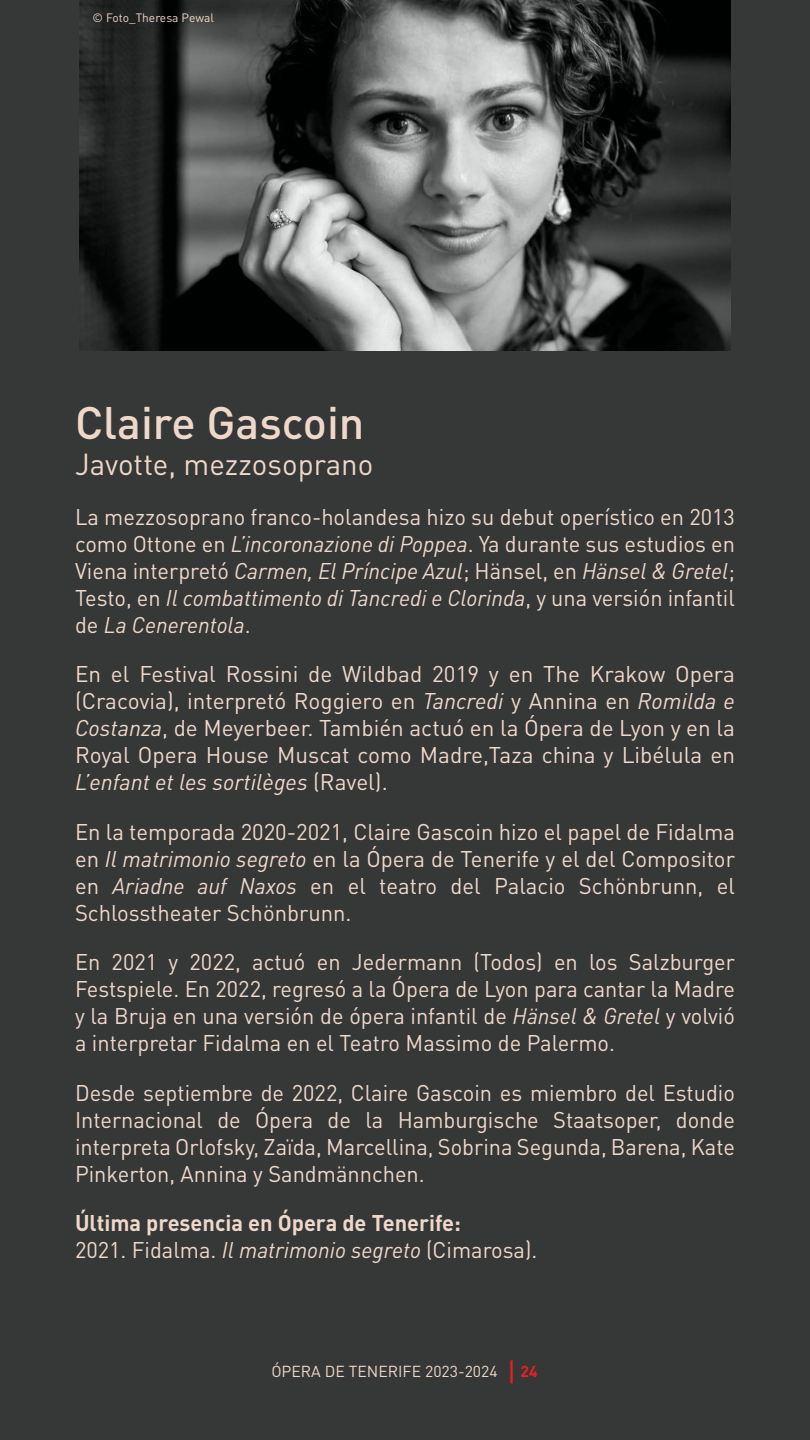
<style>
.page{position:relative;width:810px;height:1440px;background:#363737}
.page>*{position:absolute;margin:0;border:0;box-sizing:border-box;transform-origin:0 0}
._02_título{font:500 45px "DIN Pro";color:#eed8ca}
.t1{font:30px "DIN Pro";color:#eed8ca}
._01_copy{font:22.5px/27px "DIN Pro";color:#eed8ca;text-align:justify}
._01_copy-2{font:700 22.5px/27px "DIN Pro";color:#eed8ca}
.t2{font:15.75px "DIN Pro";color:#eed8ca}
.t3{font:700 15.75px "DIN Pro";color:#ee1d23}
._01_copy-3{font:12px "DIN Pro";color:#eed8ca}
.s1{font-family:"DIN";font-style:italic}
.s2{font-weight:400}
.s3{font-family:"DIN";font-weight:400;font-style:italic}
</style>
<div class="page">
<hr style="left:510px;top:1360px;width:3px;height:23px;background:#ee1d23">
<img style="left:79px;top:0;width:652px;height:350px">
<p class="_01_copy-3" style="left:93px;top:9px;width:123px">© Foto_Theresa Pewal</p>
<p class="_02_título" style="left:75px;top:393px;width:291px">Claire Gascoin</p>
<p class="t1" style="left:75px;top:444px;width:300px">Javotte, mezzosoprano</p>
<p class="_01_copy" style="left:75px;top:502px;width:662px">La mezzosoprano franco-holandesa hizo su debut operístico en 2013 como Ottone en <span class="s1">L’incoronazione di Poppea</span>. Ya durante sus estudios en Viena interpretó <span class="s1">Carmen, El Príncipe Azul</span>; Hänsel, en <span class="s1">Hänsel &amp; Gretel</span>; Testo, en <span class="s1">Il combattimento di Tancredi e Clorinda</span>, y una versión infantil de <span class="s1">La Cenerentola</span>.</p>
<p class="_01_copy" style="left:75px;top:660px;width:662px">En el Festival Rossini de Wildbad 2019 y en The Krakow Opera (Cracovia), interpretó Roggiero en <span class="s1">Tancredi</span> y Annina en <span class="s1">Romilda e Costanza</span>, de Meyerbeer. También actuó en la Ópera de Lyon y en la Royal Opera House Muscat como Madre,Taza china y Libélula en <span class="s1">L’enfant et les sortilèges</span> (Ravel).</p>
<p class="_01_copy" style="left:75px;top:817px;width:662px">En la temporada 2020-2021, Claire Gascoin hizo el papel de Fidalma en <span class="s1">Il matrimonio segreto</span> en la Ópera de Tenerife y el del Compositor en <span class="s1">Ariadne auf Naxos</span> en el teatro del Palacio Schönbrunn, el Schlosstheater Schönbrunn.</p>
<p class="_01_copy" style="left:75px;top:948px;width:662px">En 2021 y 2022, actuó en Jedermann (Todos) en los Salzburger Festspiele. En 2022, regresó a la Ópera de Lyon para cantar la Madre y la Bruja en una versión de ópera infantil de <span class="s1">Hänsel &amp; Gretel</span> y volvió a interpretar Fidalma en el Teatro Massimo de Palermo.</p>
<p class="_01_copy" style="left:75px;top:1078px;width:662px">Desde septiembre de 2022, Claire Gascoin es miembro del Estudio Internacional de Ópera de la Hamburgische Staatsoper, donde interpreta Orlofsky, Zaïda, Marcellina, Sobrina Segunda, Barena, Kate Pinkerton, Annina y Sandmännchen.</p>
<p class="_01_copy-2" style="left:75px;top:1209px;width:464px">Última presencia en Ópera de Tenerife:<br><span class="s2">2021. Fidalma.</span> <span class="s3">Il matrimonio segreto</span> <span class="s2">(Cimarosa).</span></p>
<p class="t2" style="left:271px;top:1361px;width:228px">ÓPERA DE TENERIFE 2023-2024</p>
<p class="t3" style="left:521px;top:1361px;width:19px">24</p>
</div>
